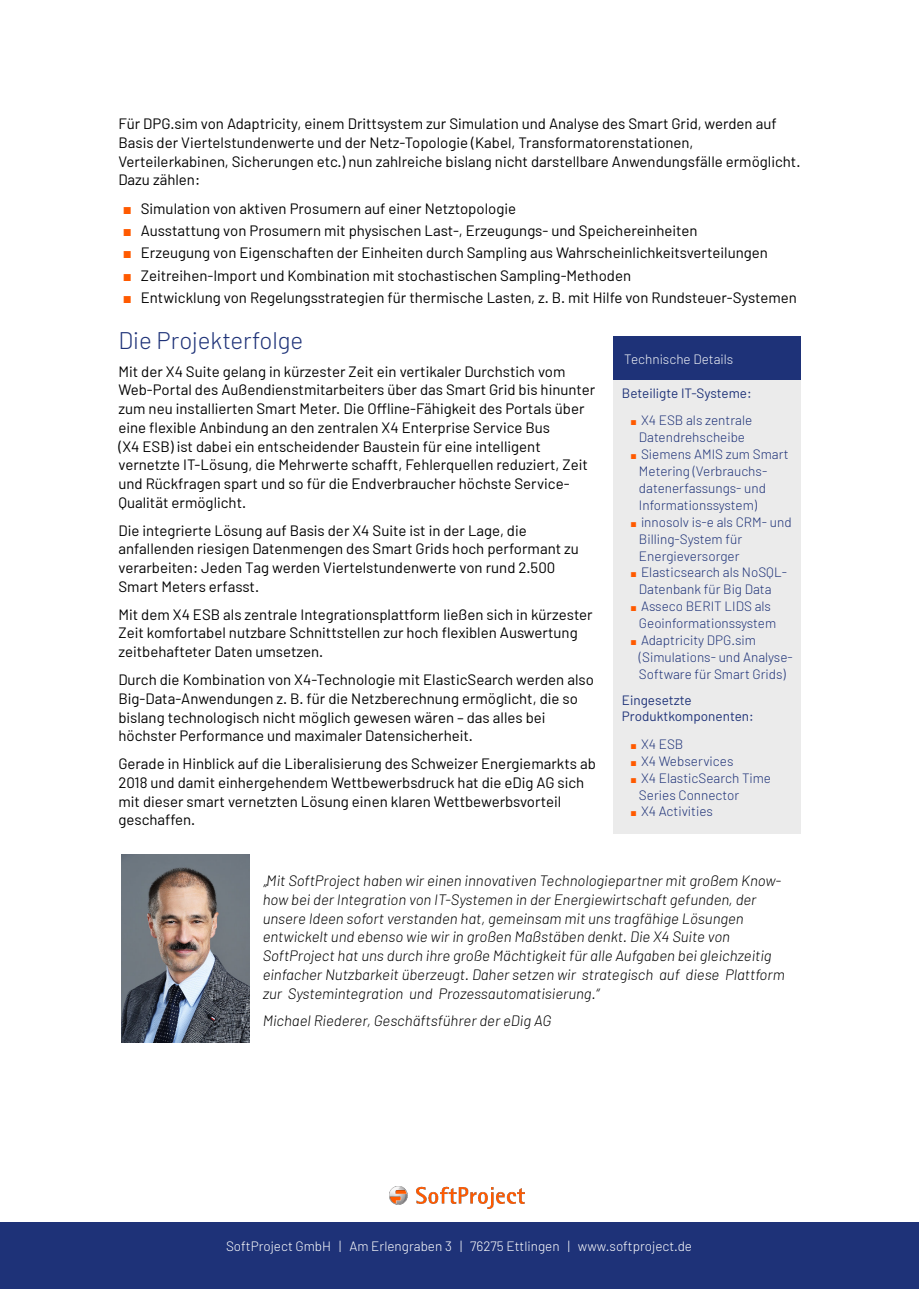
<style>
.page{position:relative;width:919px;height:1289px;background:#fff}
.page>*{position:absolute;margin:0;border:0;box-sizing:border-box;transform-origin:0 0}
.t1{font:300 24px "Barlow";color:#1e3278}
.t2{font:15px/18.8px "Barlow";color:#000}
.t3{font:italic 300 15px/18.8px "Barlow";color:#000}
.t4{font:300 13.5px/16.8px "Barlow";color:#1e3278}
.t5{font:300 13.5px "Barlow";color:#fff}
.t6{font:13.5px/16.8px "Barlow";color:#1e3278}
.t7{font:300 13.5px "Barlow";color:#f1f3f7}
.s1{font-family:"Arial";color:#ff5a00}
.s2{font-family:"Arial";font-weight:400;font-size:10.5px;color:#ff5a00}
</style>
<div class="page">
<div style="left:0;top:1221px;width:919px;height:67px;background:#1e3278"></div>
<img style="left:389px;top:1186px;width:135px;height:22px">
<div style="left:613px;top:377px;width:188px;height:456px;background:#ebebeb"></div>
<div style="left:613px;top:336px;width:187px;height:44px;background:#1e3278"></div>
<img style="left:121px;top:854px;width:129px;height:188px">
<p class="t2" style="left:118px;top:114px;width:683px">Für DPG.sim von Adaptricity, einem Drittsystem zur Simulation und Analyse des Smart Grid, werden auf Basis der Viertelstundenwerte und der Netz-Topologie (Kabel, Transformatorenstationen, Verteilerkabinen, Sicherungen etc.) nun zahlreiche bislang nicht darstellbare Anwendungsfälle ermöglicht.<br>Dazu zählen:</p>
<p class="t2" style="left:123px;top:198px;width:395px"><span class="s1">■</span> Simulation von aktiven Prosumern auf einer Netztopologie</p>
<p class="t2" style="left:123px;top:221px;width:576px"><span class="s1">■</span> Ausstattung von Prosumern mit physischen Last-, Erzeugungs- und Speichereinheiten</p>
<p class="t2" style="left:123px;top:243px;width:647px"><span class="s1">■</span> Erzeugung von Eigenschaften der Einheiten durch Sampling aus Wahrscheinlichkeitsverteilungen</p>
<p class="t2" style="left:123px;top:265px;width:510px"><span class="s1">■</span> Zeitreihen-Import und Kombination mit stochastischen Sampling-Methoden</p>
<p class="t2" style="left:123px;top:288px;width:676px"><span class="s1">■</span> Entwicklung von Regelungsstrategien für thermische Lasten, z. B. mit Hilfe von Rundsteuer-Systemen</p>
<h1 class="t1" style="left:118px;top:325px;width:186px">Die Projekterfolge</h1>
<p class="t2" style="left:118px;top:361px;width:478px">Mit der X4 Suite gelang in kürzester Zeit ein vertikaler Durchstich vom Web-Portal des Außendienstmitarbeiters über das Smart Grid bis hinunter zum neu installierten Smart Meter. Die Offline-Fähigkeit des Portals über eine flexible Anbindung an den zentralen X4 Enterprise Service Bus<br>(X4 ESB) ist dabei ein entscheidender Baustein für eine intelligent vernetzte IT-Lösung, die Mehrwerte schafft, Fehlerquellen reduziert, Zeit und Rückfragen spart und so für die Endverbraucher höchste Service-Qualität ermöglicht.</p>
<p class="t2" style="left:118px;top:520px;width:462px">Die integrierte Lösung auf Basis der X4 Suite ist in der Lage, die anfallenden riesigen Datenmengen des Smart Grids hoch performant zu verarbeiten: Jeden Tag werden Viertelstundenwerte von rund 2.500<br>Smart Meters erfasst.</p>
<p class="t2" style="left:118px;top:604px;width:476px">Mit dem X4 ESB als zentrale Integrationsplattform ließen sich in kürzester<br>Zeit komfortabel nutzbare Schnittstellen zur hoch flexiblen Auswertung zeitbehafteter Daten umsetzen.</p>
<p class="t2" style="left:118px;top:669px;width:477px">Durch die Kombination von X4-Technologie mit ElasticSearch werden also Big-Data-Anwendungen z. B. für die Netzberechnung ermöglicht, die so bislang technologisch nicht möglich gewesen wären – das alles bei höchster Performance und maximaler Datensicherheit.</p>
<p class="t2" style="left:118px;top:753px;width:479px">Gerade in Hinblick auf die Liberalisierung des Schweizer Energiemarkts ab 2018 und damit einhergehendem Wettbewerbsdruck hat die eDig AG sich mit dieser smart vernetzten Lösung einen klaren Wettbewerbsvorteil geschaffen.</p>
<p class="t7" style="left:624px;top:350px;width:111px">Technische Details</p>
<p class="t6" style="left:622px;top:384px;width:131px">Beteiligte IT-Systeme:</p>
<p class="t4" style="left:630px;top:411px;width:123px;text-align:center"><span class="s2">■</span> X4 ESB als zentrale<br>Datendrehscheibe</p>
<p class="t4" style="left:639px;top:445px;width:151px;text-indent:-9px"><span class="s2">■</span> Siemens AMIS zum Smart<br>Metering (Verbrauchs&shy;datenerfassungs- und<br>Informationssystem)</p>
<p class="t4" style="left:639px;top:513px;width:154px;text-indent:-9px"><span class="s2">■</span> innosolv is-e als CRM- und<br>Billing-System für<br>Energieversorger</p>
<p class="t4" style="left:630px;top:563px;width:158px;text-align:center"><span class="s2">■</span> Elasticsearch als NoSQL-<br>Datenbank für Big Data</p>
<p class="t4" style="left:639px;top:597px;width:139px;text-indent:-9px"><span class="s2">■</span> Asseco BERIT LIDS als<br>Geoinformationssystem</p>
<p class="t4" style="left:639px;top:631px;width:155px;text-indent:-9px"><span class="s2">■</span> Adaptricity DPG.sim (Simulations- und Analyse-<br>Software für Smart Grids)</p>
<p class="t6" style="left:622px;top:690px;width:133px">Eingesetzte<br>Produktkomponenten:</p>
<p class="t4" style="left:630px;top:735px;width:54px"><span class="s2">■</span> X4 ESB</p>
<p class="t4" style="left:630px;top:752px;width:104px"><span class="s2">■</span> X4 Webservices</p>
<p class="t4" style="left:639px;top:768px;width:134px;text-indent:-9px"><span class="s2">■</span> X4 ElasticSearch Time<br>Series Connector</p>
<p class="t4" style="left:630px;top:802px;width:84px"><span class="s2">■</span> X4 Activities</p>
<p class="t3" style="left:263px;top:870px;width:523px">„Mit SoftProject haben wir einen innovativen Technologiepartner mit großem Know&shy;how bei der Integration von IT-Systemen in der Energiewirtschaft gefunden, der unsere Ideen sofort verstanden hat, gemeinsam mit uns tragfähige Lösungen entwickelt und ebenso wie wir in großen Maßstäben denkt. Die X4 Suite von SoftProject hat uns durch ihre große Mächtigkeit für alle Aufgaben bei gleichzeitig einfacher Nutzbarkeit überzeugt. Daher setzen wir strategisch auf diese Plattform zur Systemintegration und Prozessautomatisierung.“</p>
<p class="t3" style="left:263px;top:1011px;width:290px">Michael Riederer, Geschäftsführer der eDig AG</p>
<p class="t5" style="left:226px;top:1237px;width:467px">SoftProject GmbH | Am Erlengraben 3 | 76275 Ettlingen | www.softproject.de</p>
</div>
